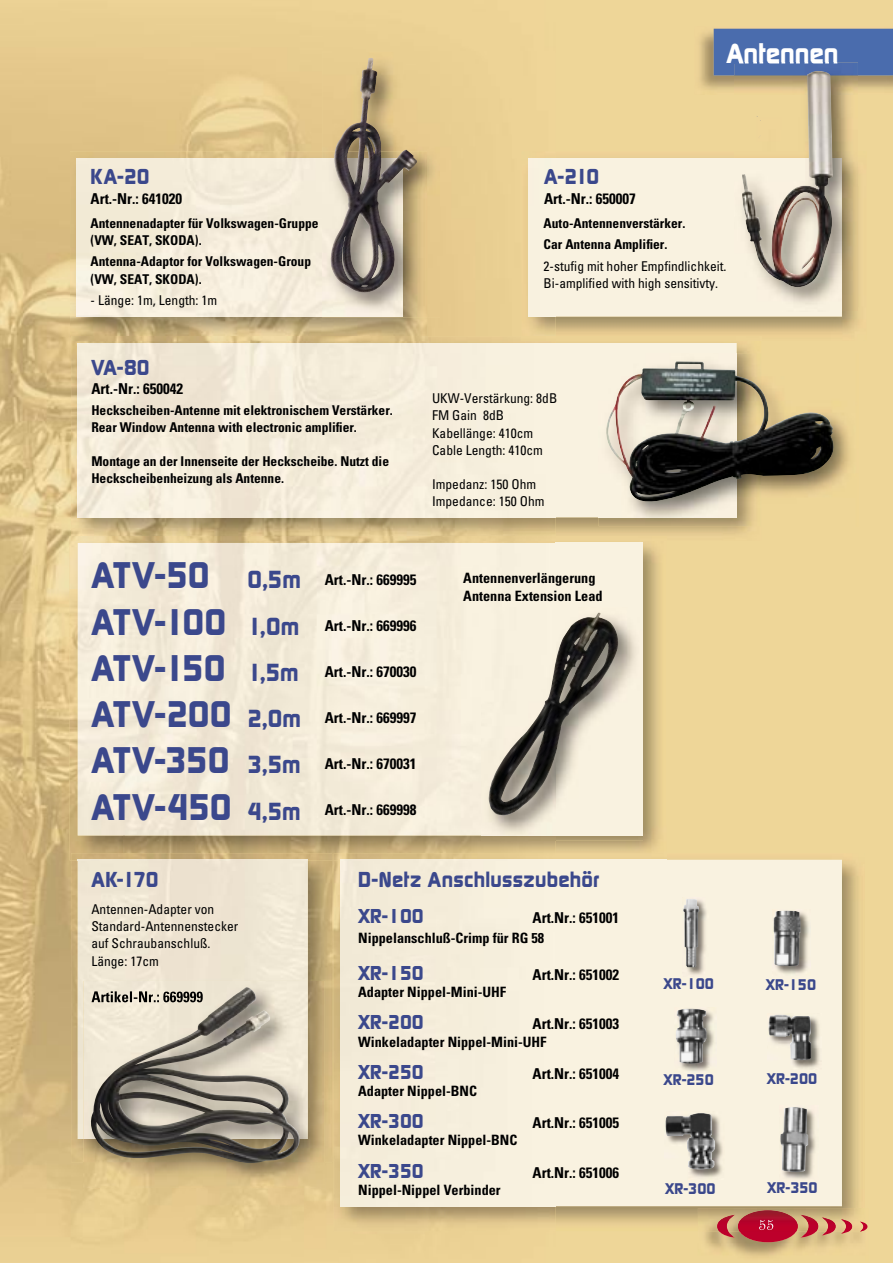
<style>
.page{position:relative;width:893px;height:1263px;background:#eed698}
.page>*{position:absolute;margin:0;border:0;box-sizing:border-box;transform-origin:0 0}
.t1{font:700 36px/46.2px "Digital";letter-spacing:-.01em;color:#3b488c;text-align:justify}
.t2{font:700 27px "Digital";color:#fff}
.t3{font:700 21px "Digital";letter-spacing:.01em;color:#3b488c}
.t4{font:700 19.5px "Digital";color:#3b488c}
.t5{font:700 condensed 15px "Univers";color:#000}
.t6{font:700 15px "Digital";color:#3b488c}
.t7{font:700 condensed 14.25px/18.3px "Univers";color:#000}
.t8{font:700 condensed 13.5px/17.1px "Univers";color:#000}
.t9{font:condensed 13.5px/17.1px "Univers";color:#000}
.s1{font-size:24px}
</style>
<div class="page">
<img style="left:0;top:47px;width:322px;height:110px">
<img style="left:0;top:157px;width:100px;height:1088px">
<img style="left:303px;top:860px;width:31px;height:361px">
<img style="left:705px;top:1225px;width:163px;height:32px">
<svg style="left:717px;top:1231px;width:18px;height:7px"></svg>
<div style="left:738px;top:1210px;width:60px;height:32px;background:#bd002b;border-radius:50%"></div>
<img style="left:700px;top:28px;width:193px;height:62px">
<div style="left:714px;top:29px;width:179px;height:46px;background:#4a6cad"></div>
<img style="left:556px;top:542px;width:103px;height:310px">
<img style="left:69px;top:536px;width:487px;height:54px">
<img style="left:69px;top:590px;width:54px;height:270px">
<img style="left:123px;top:835px;width:433px;height:25px">
<div style="left:556px;top:543px;width:87px;height:64px;background:#f9f2e0"></div>
<img style="left:78px;top:543px;width:424px;height:292px">
<div style="left:502px;top:543px;width:54px;height:64px;background:#f8f1df"></div>
<img style="left:556px;top:835px;width:87px;height:5px">
<img style="left:481px;top:835px;width:75px;height:5px">
<img style="left:481px;top:607px;width:162px;height:228px">
<img style="left:488px;top:613px;width:130px;height:202px">
<img style="left:71px;top:336px;width:679px;height:204px">
<div style="left:556px;top:343px;width:181px;height:174px;background:#f9f2e0"></div>
<img style="left:78px;top:343px;width:478px;height:174px">
<img style="left:599px;top:354px;width:250px;height:172px">
<img style="left:599px;top:354px;width:138px;height:163px">
<img style="left:595px;top:361px;width:247px;height:148px">
<img style="left:70px;top:151px;width:357px;height:189px">
<img style="left:71px;top:336px;width:356px;height:4px">
<img style="left:77px;top:158px;width:245px;height:159px">
<div style="left:322px;top:52px;width:118px;height:265px;background:#e7cb8f"></div>
<img style="left:322px;top:151px;width:105px;height:166px">
<img style="left:329px;top:58px;width:88px;height:236px">
<img style="left:71px;top:853px;width:261px;height:309px">
<div style="left:78px;top:860px;width:230px;height:279px;background:#efe6d3"></div>
<img style="left:83px;top:981px;width:241px;height:207px">
<img style="left:83px;top:981px;width:225px;height:158px">
<img style="left:86px;top:986px;width:214px;height:177px">
<img style="left:522px;top:151px;width:337px;height:189px">
<div style="left:556px;top:158px;width:286px;height:159px;background:#f9f2e0"></div>
<div style="left:528px;top:158px;width:28px;height:159px;background:#f8f2e0"></div>
<img style="left:734px;top:63px;width:124px;height:248px">
<img style="left:734px;top:63px;width:103px;height:1px">
<img style="left:734px;top:158px;width:108px;height:153px">
<img style="left:742px;top:71px;width:91px;height:218px">
<img style="left:556px;top:859px;width:302px;height:364px">
<img style="left:334px;top:860px;width:222px;height:368px">
<img style="left:698px;top:1208px;width:162px;height:23px">
<svg style="left:800px;top:1215px;width:52px;height:23px"></svg>
<svg style="left:860px;top:1221px;width:7px;height:10px"></svg>
<img style="left:717px;top:1215px;width:18px;height:16px">
<img style="left:738px;top:1210px;width:60px;height:21px">
<img style="left:759px;top:1220px;width:14px;height:10px">
<img style="left:334px;top:853px;width:332px;height:7px">
<div style="left:556px;top:860px;width:286px;height:346px;background:#f9f2e0"></div>
<div style="left:340px;top:861px;width:216px;height:345px;background:#f5eedc"></div>
<img style="left:340px;top:860px;width:326px;height:1px">
<img style="left:682px;top:897px;width:27px;height:80px">
<img style="left:683px;top:898px;width:16px;height:69px">
<img style="left:767px;top:1013px;width:54px;height:57px">
<img style="left:768px;top:1014px;width:43px;height:46px">
<img style="left:674px;top:1007px;width:42px;height:66px">
<img style="left:675px;top:1008px;width:32px;height:56px">
<img style="left:665px;top:1111px;width:60px;height:69px">
<img style="left:665px;top:1113px;width:51px;height:57px">
<img style="left:779px;top:1106px;width:39px;height:75px">
<img style="left:780px;top:1107px;width:28px;height:66px">
<img style="left:772px;top:910px;width:38px;height:66px">
<img style="left:773px;top:910px;width:28px;height:56px">
<h2 class="t2" style="left:726px;top:38px;width:114px">Antennen</h2>
<h3 class="t3" style="left:91px;top:164px;width:61px">KA-20</h3>
<p class="t5" style="left:91px;top:189px;width:93px">Art.-Nr.: 641020</p>
<p class="t8" style="left:91px;top:215px;width:229px">Antennenadapter für Volks wa gen-Gruppe (VW, SEAT, SKODA).</p>
<p class="t8" style="left:91px;top:253px;width:222px">Antenna-Adaptor for Volkswagen-Group (VW, SEAT, SKODA).</p>
<p class="t9" style="left:91px;top:291px;width:128px">- Länge: 1m, Length: 1m</p>
<h3 class="t3" style="left:91px;top:355px;width:60px">VA-80</h3>
<p class="t5" style="left:91px;top:380px;width:93px">Art.-Nr.: 650042</p>
<p class="t8" style="left:91px;top:402px;width:303px">Heckscheiben-Antenne mit elek tro ni schem Verstärker.<br>Rear Window Antenna with electronic amplifier.</p>
<p class="t8" style="left:91px;top:453px;width:299px">Montage an der Innenseite der Heck schei be. Nutzt die<br>Heck schei ben hei zung als An ten ne.</p>
<h3 class="t3" style="left:544px;top:164px;width:57px">A-210</h3>
<p class="t5" style="left:544px;top:189px;width:93px">Art.-Nr.: 650007</p>
<p class="t8" style="left:544px;top:212px;width:143px;line-height:21.3px">Auto-Antennenverstärker.<br>Car Antenna Amplifier.</p>
<p class="t9" style="left:544px;top:257px;width:184px">2-stufig mit hoher Empfindlichkeit.<br>Bi-amplified with high sensitivty.</p>
<p class="t9" style="left:432px;top:390px;width:127px">UKW-Verstärkung: 8dB<br>FM Gain 8dB<br>Kabellänge: 410cm<br>Cable Length: 410cm</p>
<p class="t9" style="left:432px;top:475px;width:114px">Impedanz: 150 Ohm<br>Impedance: 150 Ohm</p>
<h1 class="t1" style="left:91px;top:553px;width:211px">ATV-50 <span class="s1">0,5m </span>ATV-100 <span class="s1">1,0m </span>ATV-150 <span class="s1">1,5m </span>ATV-200 <span class="s1">2,0m </span>ATV-350 <span class="s1">3,5m </span>ATV-450 <span class="s1">4,5m</span></h1>
<p class="t5" style="left:325px;top:570px;width:93px">Art.-Nr.: 669995</p>
<p class="t5" style="left:325px;top:616px;width:93px">Art.-Nr.: 669996</p>
<p class="t5" style="left:325px;top:662px;width:93px">Art.-Nr.: 670030</p>
<p class="t5" style="left:325px;top:708px;width:93px">Art.-Nr.: 669997</p>
<p class="t5" style="left:325px;top:754px;width:93px">Art.-Nr.: 670031</p>
<p class="t5" style="left:325px;top:801px;width:93px">Art.-Nr.: 669998</p>
<p class="t7" style="left:463px;top:569px;width:141px">Antennenverlängerung<br>Antenna Extension Lead</p>
<h3 class="t3" style="left:91px;top:866px;width:69px">AK-170</h3>
<p class="t9" style="left:91px;top:901px;width:148px">Antennen-Adapter von<br>Standard-Antennenstecker auf Schraubanschluß.<br>Länge: 17cm</p>
<h3 class="t3" style="left:358px;top:867px;width:242px">D-Netz Anschlusszubehör</h3>
<h3 class="t4" style="left:358px;top:905px;width:67px">XR-100</h3>
<p class="t5" style="left:533px;top:909px;width:88px">Art.Nr.: 651001</p>
<p class="t7" style="left:358px;top:928px;width:188px">Nippelanschluß-Crimp für RG 58</p>
<h3 class="t4" style="left:358px;top:961px;width:67px">XR-150</h3>
<p class="t5" style="left:533px;top:965px;width:88px">Art.Nr.: 651002</p>
<p class="t7" style="left:358px;top:983px;width:150px">Adapter Nippel-Mini-UHF</p>
<h3 class="t4" style="left:358px;top:1011px;width:67px">XR-200</h3>
<p class="t5" style="left:533px;top:1015px;width:88px">Art.Nr.: 651003</p>
<p class="t7" style="left:358px;top:1032px;width:190px">Winkeladapter Nippel-Mini-UHF</p>
<h3 class="t4" style="left:358px;top:1060px;width:67px">XR-250</h3>
<p class="t5" style="left:533px;top:1064px;width:88px">Art.Nr.: 651004</p>
<p class="t7" style="left:358px;top:1081px;width:120px">Adapter Nippel-BNC</p>
<h3 class="t4" style="left:358px;top:1109px;width:67px">XR-300</h3>
<p class="t5" style="left:533px;top:1113px;width:88px">Art.Nr.: 651005</p>
<p class="t7" style="left:358px;top:1131px;width:161px">Winkeladapter Nippel-BNC</p>
<h3 class="t4" style="left:358px;top:1159px;width:67px">XR-350</h3>
<p class="t5" style="left:533px;top:1163px;width:88px">Art.Nr.: 651006</p>
<p class="t7" style="left:358px;top:1180px;width:144px">Nippel-Nippel Verbinder</p>
<p class="t6" style="left:664px;top:975px;width:52px">XR-100</p>
<p class="t6" style="left:663px;top:1070px;width:52px">XR-250</p>
<p class="t6" style="left:766px;top:976px;width:52px">XR-150</p>
<p class="t6" style="left:767px;top:1070px;width:52px">XR-200</p>
<p class="t6" style="left:665px;top:1180px;width:52px">XR-300</p>
<p class="t6" style="left:767px;top:1179px;width:52px">XR-350</p>
</div>
